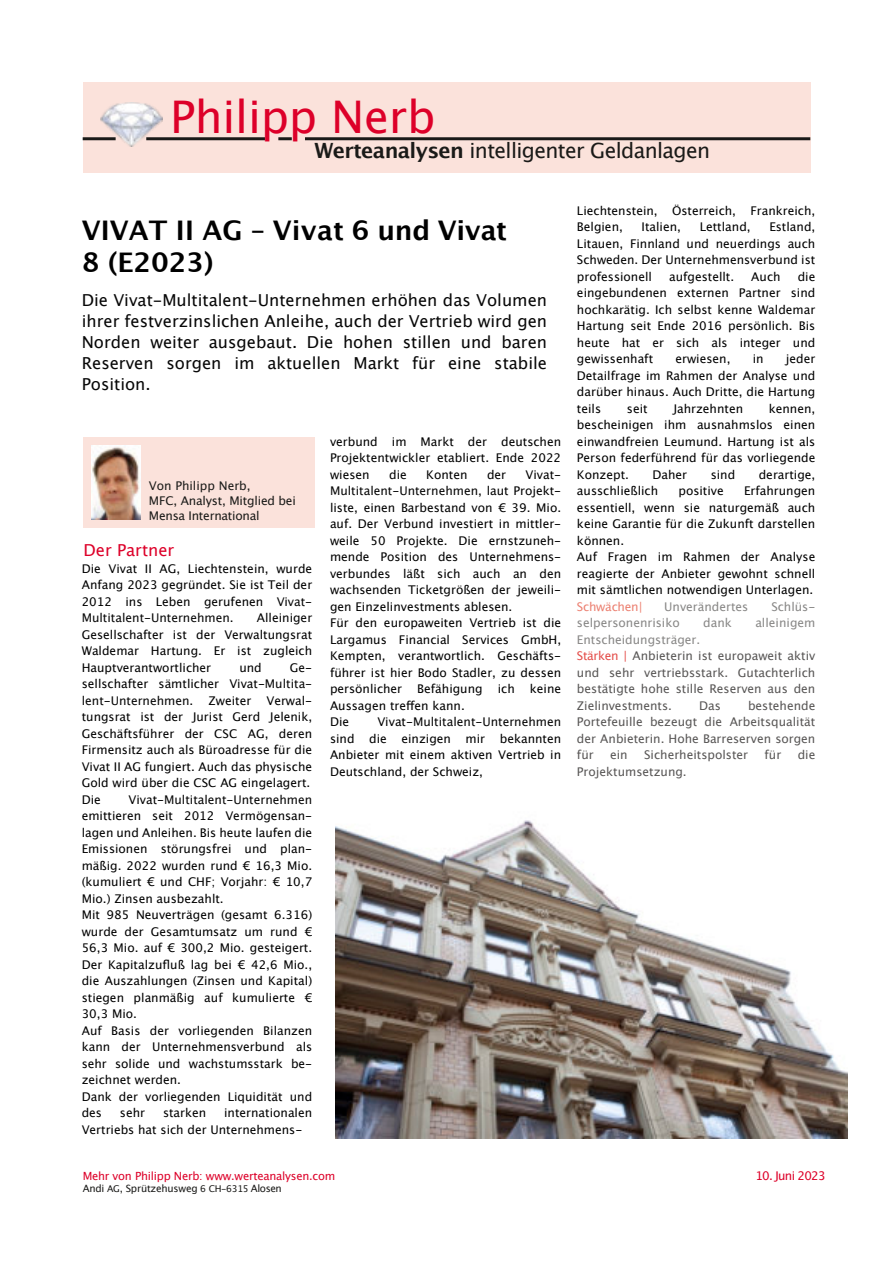
<style>
.page{position:relative;width:893px;height:1263px;background:#fff}
.page>*{position:absolute;margin:0;border:0;box-sizing:border-box;transform-origin:0 0}
.t1{font:45px "Lucida Grande";letter-spacing:-.005em;color:#dd0029}
.t2{font:700 27px/31.5px "Lucida Grande";letter-spacing:-.005em;color:#000}
.t3{font:21px "Lucida Grande";letter-spacing:-.03em;color:#1a1a18}
.t4{font:16.5px/21px "Lucida Grande";color:#070707;text-align:justify}
.t5{font:16.5px "Lucida Grande";color:#dd0029}
.t6{font:12px/16.5px "Lucida Grande";color:#000;text-align:justify}
.t7{font:12px/16.5px "Lucida Grande";color:#585655}
.t8{font:12px/15px "Lucida Grande";letter-spacing:-.015em;color:#1a1a18}
.t9{font:12px "Lucida Grande";color:#888786}
.t10{font:12px "Lucida Grande";letter-spacing:-.06em;color:#dd0029}
.t11{font:12px "Lucida Grande";letter-spacing:-.02em;color:#ec8172}
.t12{font:11.25px "Lucida Grande";letter-spacing:-.02em;color:#dd0029}
.t13{font:10.05px "Lucida Grande";letter-spacing:-.02em;color:#1a1a18}
.s1{font-weight:700}
.s2{color:#070707}
.s3{font-size:9.3px}
.s4{color:#888786}
.s5{color:#e44e4a}
</style>
<div class="page">
<div style="left:83px;top:82px;width:727px;height:91px;background:#fbe2db"></div>
<img style="left:100px;top:102px;width:62px;height:45px">
<hr style="left:146px;top:137px;width:664px;height:3px;background:#1a1a18">
<hr style="left:83px;top:137px;width:33px;height:3px;background:#1a1a18">
<div style="left:265px;top:136px;width:40px;height:5px;background:#fbe2db"></div>
<div style="left:83px;top:437px;width:231px;height:91px;background:#fbe2db"></div>
<img style="left:91px;top:446px;width:50px;height:74px">
<hr style="left:278px;top:137px;width:14px;height:3px;background:#1a1a18">
<img style="left:336px;top:820px;width:511px;height:319px">
<h1 class="t1" style="left:170px;top:98px;width:267px">Philipp Nerb</h1>
<h3 class="t3" style="left:314px;top:142px;width:397px"><span class="s1">Werteanalysen</span> intelligenter Geldanlagen</h3>
<h2 class="t2" style="left:82px;top:217px;width:427px">VIVAT II AG – Vivat 6 und Vivat<br>8 (E2023)</h2>
<h3 class="t4" style="left:82px;top:291px;width:467px">Die Vivat-Multitalent-Unternehmen erhöhen das Volumen ihrer festverzinslichen Anleihe, auch der Vertrieb wird gen Norden weiter ausgebaut. Die hohen stillen und baren Reserven sorgen im aktuellen Markt für eine stabile Position.</h3>
<p class="t8" style="left:149px;top:479px;width:148px">Von Philipp Nerb,<br>MFC, Analyst, Mitglied bei<br>Mensa International</p>
<h3 class="t5" style="left:83px;top:543px;width:92px">Der Partner</h3>
<p class="t6" style="left:82px;top:561px;width:232px">Die Vivat II AG, Liechtenstein, wurde Anfang 2023 gegründet. Sie ist Teil der 2012 ins Leben gerufenen <span class="s2">Vivat-Multitalent-Unternehmen</span>.</p>
<p class="t6" style="left:82px;top:610px;width:232px;text-indent:175px">Alleiniger Gesellschafter ist der Verwaltungsrat Waldemar Hartung. Er ist zugleich Hauptverantwortlicher</p>
<p class="t6" style="left:239px;top:660px;width:24px">und</p>
<p class="t6" style="left:82px;top:660px;width:232px;text-indent:208px">Ge&shy;sellschafter sämtlicher Vivat-<span class="s2">Multita&shy;lent-Unternehmen</span>.</p>
<p class="t6" style="left:82px;top:693px;width:232px;text-align:left;text-indent:185px">Verwal&shy;tungsrat ist der Jurist Gerd Jelenik,<br>Geschäftsführer der CSC AG, deren<br>Firmensitz auch als Büroadresse für die<br>Vivat II AG fungiert. Auch das physische<br>Gold wird über die CSC AG eingelagert.<br>Die</p>
<p class="t6" style="left:209px;top:693px;width:44px">Zweiter</p>
<p class="t6" style="left:82px;top:792px;width:232px;text-align:left;text-indent:47px">Vivat-<span class="s2">Multitalent-Unternehmen </span>emittieren seit 2012 Vermögensan&shy;lagen und Anleihen. Bis heute laufen die<br>Emissionen störungsfrei und plan&shy;mäßig. 2022 wurden rund € 16,3 Mio. (kumuliert € und CHF; Vorjahr: € 10,7<br>Mio.) Zinsen ausbezahlt.<br>Mit 985 Neuverträgen (gesamt 6.316) wurde der Gesamtumsatz um rund €<br>56,3 Mio. auf € 300,2 Mio. gesteigert.<br>Der Kapitalzufluß lag bei € 42,6 Mio., die Auszahlungen (Zinsen und Kapital) stiegen planmäßig auf kumulierte €<br>30,3 Mio.<br>Auf Basis der vorliegenden Bilanzen kann der Unternehmensverbund als sehr solide und wachstumsstark be&shy;zeichnet werden.<br>Dank der vorliegenden Liquidität und des</p>
<p class="t6" style="left:82px;top:1105px;width:232px;text-indent:142px">internationalen<br>Vertriebs hat sich der Unternehmens-</p>
<p class="t6" style="left:120px;top:1105px;width:27px">sehr</p>
<p class="t6" style="left:163px;top:1105px;width:45px">starken</p>
<p class="t6" style="left:330px;top:434px;width:233px">verbund im Markt der deutschen Projektentwickler etabliert. Ende 2022 wiesen</p>
<p class="t6" style="left:389px;top:467px;width:19px">die</p>
<p class="t6" style="left:426px;top:467px;width:43px">Konten</p>
<p class="t6" style="left:487px;top:467px;width:21px">der</p>
<p class="t6" style="left:330px;top:467px;width:233px;text-align:left;text-indent:196px">Vivat-<span class="s2">Multitalent-Unternehmen</span>, laut Projekt&shy;liste, einen Barbestand von € 39. Mio. auf. Der Verbund investiert in mittler&shy;weile 50 Projekte. Die ernstzuneh&shy;mende Position des Unternehmens&shy;verbundes läßt sich auch an den wachsenden Ticketgrößen der jeweili&shy;gen Einzelinvestments ablesen.<br>Für den europaweiten Vertrieb ist die Largamus Financial Services GmbH, Kempten, verantwortlich. Geschäfts&shy;führer ist hier Bodo Stadler, zu dessen persönlicher</p>
<p class="t6" style="left:417px;top:681px;width:67px">Befähigung</p>
<p class="t6" style="left:498px;top:681px;width:19px">ich</p>
<p class="t6" style="left:530px;top:681px;width:33px">keine</p>
<p class="t6" style="left:330px;top:698px;width:136px">Aussagen treffen kann.<br>Die</p>
<p class="t6" style="left:330px;top:714px;width:233px;text-indent:47px">Vivat-<span class="s2">Multitalent-Unternehmen </span>sind die einzigen mir bekannten Anbieter mit einem aktiven Vertrieb in Deutschland, der Schweiz,</p>
<p class="t12" style="left:83px;top:1171px;width:254px">Mehr von Philipp Nerb: www.werteanalysen.com</p>
<p class="t13" style="left:83px;top:1184px;width:201px">Andi <span class="s3">AG</span>, Sprützehusweg <span class="s3">6 CH-6315</span> Alosen</p>
<p class="t6" style="left:577px;top:203px;width:240px">Liechtenstein, Österreich, Frankreich,<br>Belgien,</p>
<p class="t6" style="left:577px;top:219px;width:240px;text-indent:192px">Estland, Litauen, Finnland und neuerdings auch Schweden. Der Unternehmensverbund ist professionell</p>
<p class="t6" style="left:642px;top:219px;width:41px">Italien,</p>
<p class="t6" style="left:700px;top:219px;width:52px">Lettland,</p>
<p class="t6" style="left:669px;top:269px;width:67px">aufgestellt.</p>
<p class="t6" style="left:751px;top:269px;width:31px">Auch</p>
<p class="t6" style="left:577px;top:269px;width:240px;text-indent:221px">die eingebundenen externen Partner sind hochkarätig. Ich selbst kenne Waldemar Hartung seit Ende 2016 persönlich. Bis heute hat er sich als integer und gewissenhaft</p>
<p class="t6" style="left:577px;top:351px;width:240px;text-indent:209px">jeder Detailfrage im Rahmen der Analyse und darüber hinaus. Auch Dritte, die Hartung teils</p>
<p class="t6" style="left:675px;top:351px;width:57px">erwiesen,</p>
<p class="t6" style="left:753px;top:351px;width:12px">in</p>
<p class="t6" style="left:577px;top:401px;width:240px;text-indent:192px">kennen, bescheinigen ihm ausnahmslos einen einwandfreien Leumund. Hartung ist als Person federführend für das vorliegende Konzept.</p>
<p class="t6" style="left:627px;top:401px;width:22px">seit</p>
<p class="t6" style="left:673px;top:401px;width:71px">Jahrzehnten</p>
<p class="t6" style="left:652px;top:467px;width:36px">Daher</p>
<p class="t6" style="left:711px;top:467px;width:26px">sind</p>
<p class="t6" style="left:759px;top:467px;width:58px">derartige,</p>
<p class="t6" style="left:577px;top:483px;width:83px">ausschließlich</p>
<p class="t6" style="left:678px;top:483px;width:47px">positive</p>
<p class="t6" style="left:577px;top:483px;width:240px;text-align:left;text-indent:167px">Erfahrungen essentiell, wenn sie naturgemäß auch keine Garantie für die Zukunft darstellen können.<br>Auf Fragen im Rahmen der Analyse reagierte der Anbieter gewohnt schnell mit sämtlichen notwendigen Unterlagen.</p>
<p class="t11" style="left:577px;top:601px;width:67px">Schwächen|</p>
<p class="t9" style="left:664px;top:601px;width:86px">Unverändertes</p>
<p class="t9" style="left:771px;top:601px;width:46px">Schlüs-</p>
<p class="t9" style="left:577px;top:618px;width:104px">selpersonenrisiko</p>
<p class="t9" style="left:703px;top:618px;width:30px">dank</p>
<p class="t9" style="left:755px;top:618px;width:62px">alleinigem</p>
<p class="t7" style="left:577px;top:632px;width:240px"><span class="s4">Entscheidungsträger.<br></span><span class="s5">Stärken |</span> Anbieterin ist europaweit aktiv und sehr vertriebsstark. Gutachterlich bestätigte hohe stille Reserven aus den Zielinvestments.</p>
<p class="t7" style="left:577px;top:698px;width:240px;text-align:justify;text-indent:171px">bestehende Portefeuille bezeugt die Arbeitsqualität der Anbieterin. Hohe Barreserven sorgen für</p>
<p class="t7" style="left:699px;top:698px;width:23px">Das</p>
<p class="t7" style="left:610px;top:747px;width:19px">ein</p>
<p class="t7" style="left:644px;top:747px;width:105px">Sicherheitspolster</p>
<p class="t7" style="left:764px;top:747px;width:18px">für</p>
<p class="t7" style="left:798px;top:747px;width:19px">die</p>
<p class="t7" style="left:577px;top:764px;width:111px">Projektumsetzung.</p>
<p class="t10" style="left:755px;top:1171px;width:72px">10. Juni 2023</p>
</div>
